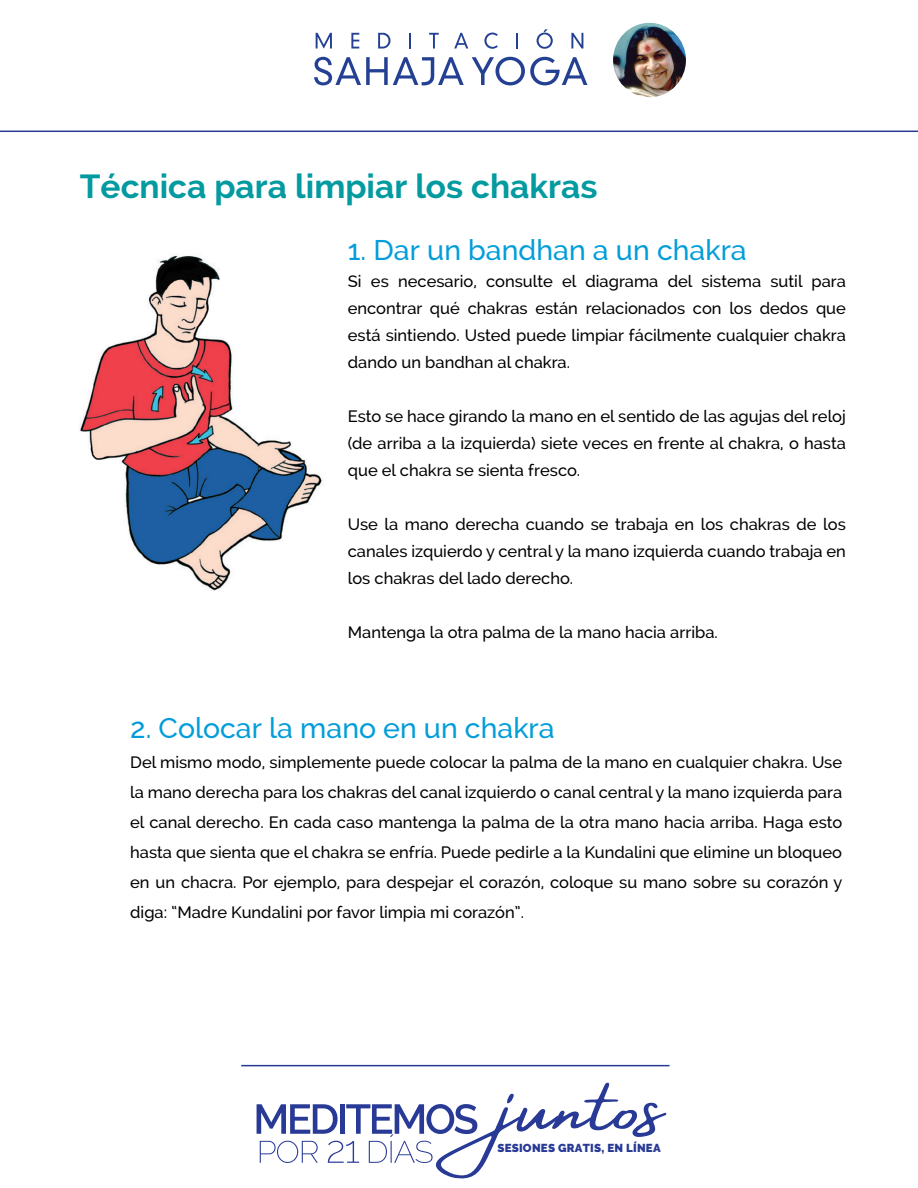
<style>
.page{position:relative;width:918px;height:1188px;background:#fff}
.page>*{position:absolute;margin:0;border:0;box-sizing:border-box;transform-origin:0 0}
.t1{font:700 33.45px "Raleway";color:#039aa0}
.t2{font:500 28.5px "Raleway";color:#039dd9}
.t3{font:500 16.5px/27px "Raleway";color:#000;text-align:justify}
.t4{font:900 11.55px "Raleway";letter-spacing:.02em;color:#283a96}
</style>
<div class="page">
<img style="left:80px;top:255px;width:243px;height:335px">
<svg style="left:257px;top:1083px;width:410px;height:96px"></svg>
<img style="left:612px;top:22px;width:75px;height:76px;border-radius:38px">
<div style="left:610px;top:19px;width:79px;height:82px;border:4px solid #fff;border-radius:50%"></div>
<hr style="left:0;top:131px;width:918px;height:1px;background:#283a96">
<svg style="left:314px;top:57px;width:150px;height:28px"></svg>
<svg style="left:472px;top:57px;width:115px;height:28px"></svg>
<svg style="left:316px;top:33px;width:16px;height:16px"></svg>
<svg style="left:351px;top:33px;width:8px;height:16px"></svg>
<svg style="left:378px;top:33px;width:12px;height:16px"></svg>
<svg style="left:409px;top:33px;width:2px;height:16px"></svg>
<svg style="left:429px;top:33px;width:10px;height:16px"></svg>
<svg style="left:454px;top:33px;width:14px;height:16px"></svg>
<svg style="left:484px;top:33px;width:14px;height:16px"></svg>
<svg style="left:516px;top:33px;width:2px;height:16px"></svg>
<svg style="left:537px;top:29px;width:16px;height:20px"></svg>
<svg style="left:571px;top:33px;width:12px;height:16px"></svg>
<hr style="left:241px;top:1065px;width:429px;height:1px;background:#283a96">
<h1 class="t1" style="left:80px;top:167px;width:519px">Técnica para limpiar los chakras</h1>
<h2 class="t2" style="left:348px;top:233px;width:401px">1. Dar un bandhan a un chakra</h2>
<p class="t3" style="left:348px;top:268px;width:500px">Si es necesario, consulte el diagrama del sistema sutil para encontrar qué chakras están relacionados con los dedos que está sintiendo. Usted puede limpiar fácilmente cualquier chakra dando un bandhan al chakra.</p>
<p class="t3" style="left:348px;top:403px;width:500px">Esto se hace girando la mano en el sentido de las agujas del reloj (de arriba a la izquierda) siete veces en frente al chakra, o hasta que el chakra se sienta fresco.</p>
<p class="t3" style="left:348px;top:511px;width:500px">Use la mano derecha cuando se trabaja en los chakras de los canales izquierdo y central y la mano izquierda cuando trabaja en los chakras del lado derecho.</p>
<p class="t3" style="left:348px;top:618px;width:372px">Mantenga la otra palma de la mano hacia arriba.</p>
<h2 class="t2" style="left:130px;top:711px;width:426px">2. Colocar la mano en un chakra</h2>
<p class="t3" style="left:130px;top:747px;width:714px;line-height:30px">Del mismo modo, simplemente puede colocar la palma de la mano en cualquier chakra. Use la mano derecha para los chakras del canal izquierdo o canal central y la mano izquierda para el canal derecho. En cada caso mantenga la palma de la otra mano hacia arriba. Haga esto hasta que sienta que el chakra se enfría. Puede pedirle a la Kundalini que elimine un bloqueo en un chacra. Por ejemplo, para despejar el corazón, coloque su mano sobre su corazón y diga: “Madre Kundalini por favor limpia mi corazón”.</p>
<p class="t4" style="left:497px;top:1141px;width:165px">SESIONES GRATIS, EN LÍNEA</p>
</div>
